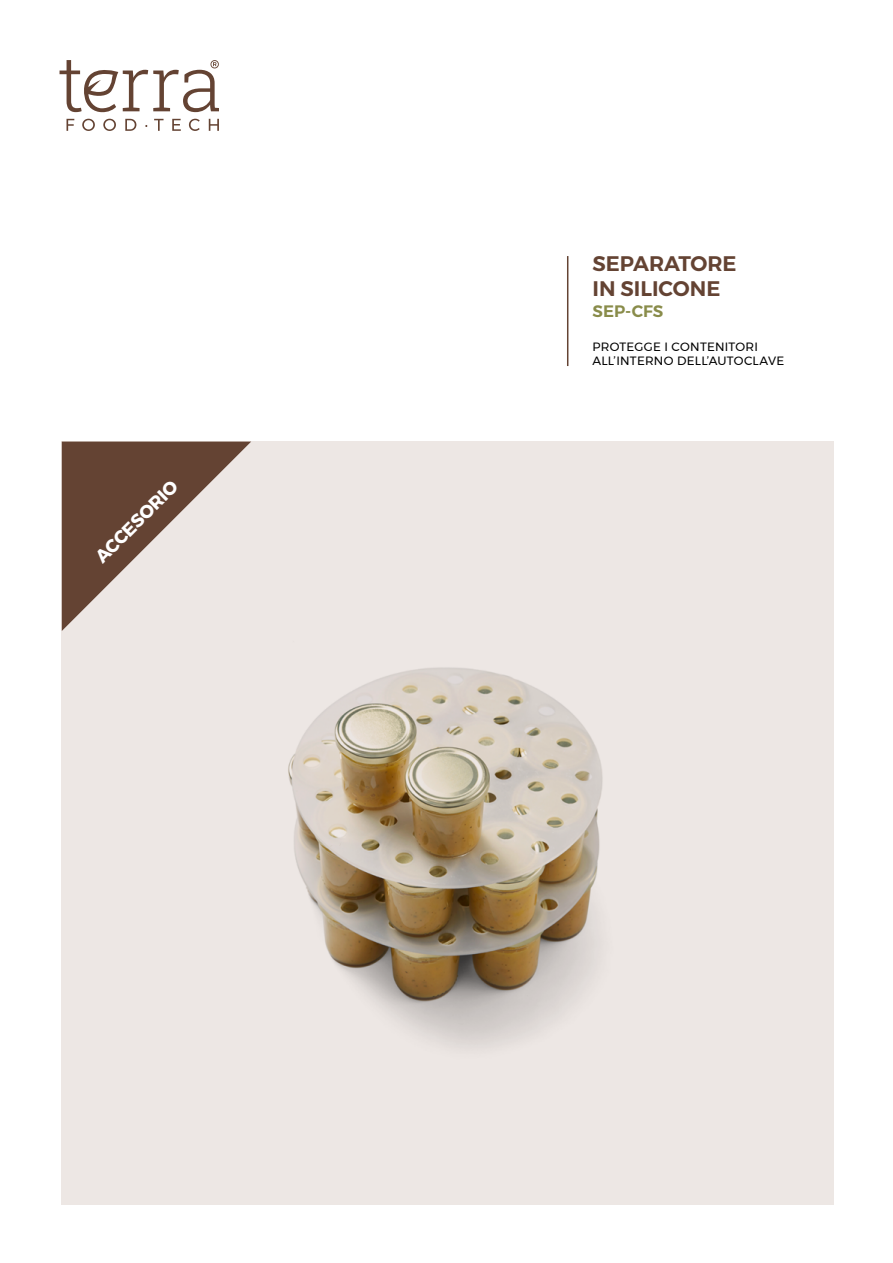
<style>
.page{position:relative;width:893px;height:1263px;background:#fff}
.page>*{position:absolute;margin:0;border:0;box-sizing:border-box;transform-origin:0 0}
.t1{font:600 21px/25.5px "Montserrat";color:#644333}
.t2{font:700 18px "Montserrat";color:#fff}
.t3{font:600 16.5px "Montserrat";color:#898c4a}
.t4{font:12px/14.4px "Montserrat";letter-spacing:.02em;color:#000}
</style>
<div class="page">
<svg style="left:67px;top:119px;width:7px;height:12px"></svg>
<svg style="left:82px;top:119px;width:13px;height:12px"></svg>
<svg style="left:103px;top:119px;width:13px;height:12px"></svg>
<svg style="left:125px;top:119px;width:11px;height:12px"></svg>
<svg style="left:154px;top:119px;width:10px;height:12px"></svg>
<svg style="left:172px;top:119px;width:9px;height:12px"></svg>
<svg style="left:189px;top:119px;width:11px;height:12px"></svg>
<svg style="left:209px;top:119px;width:10px;height:12px"></svg>
<svg style="left:60px;top:60px;width:159px;height:53px"></svg>
<div style="left:61px;top:441px;width:772px;height:764px;background:#ede7e4"></div>
<svg style="left:62px;top:442px;width:189px;height:189px"></svg>
<hr style="left:567px;top:256px;width:1px;height:110px;background:#644333">
<img style="left:206px;top:604px;width:397px;height:443px">
<h2 class="t2" style="left:88px;top:549px;width:110px;rotate:-45deg">ACCESORIO</h2>
<h1 class="t1" style="left:592px;top:251px;width:146px">SEPARATORE<br>IN SILICONE</h1>
<h3 class="t3" style="left:592px;top:298px;width:72px">SEP-CFS</h3>
<p class="t4" style="left:592px;top:339px;width:193px">PROTEGGE I CONTENITORI<br>ALL’INTERNO DELL’AUTOCLAVE</p>
</div>
